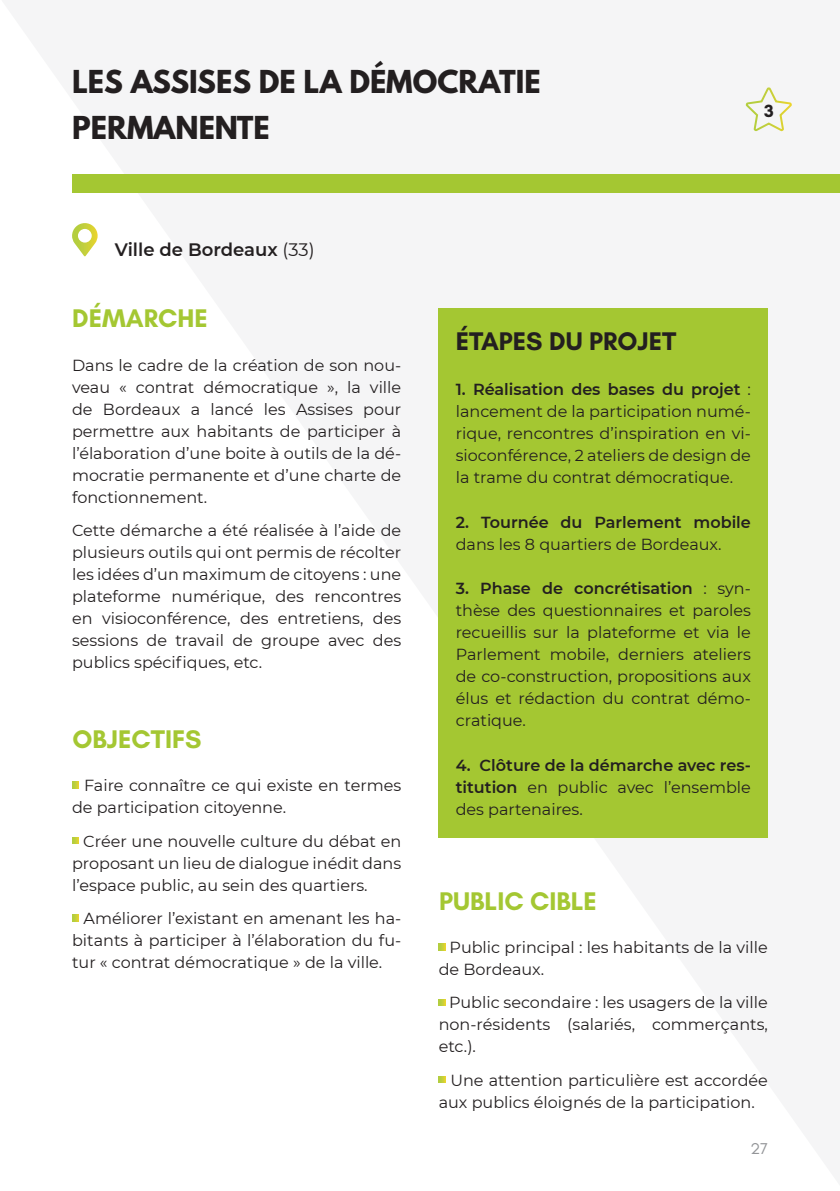
<style>
.page{position:relative;width:840px;height:1191px;background:#fff}
.page>*{position:absolute;margin:0;border:0;box-sizing:border-box;transform-origin:0 0}
.t1{font:700 28px/46px "League Spartan";color:#231f20}
.t2{font:700 26px "Glacial Indifference";color:#a4c732}
.t3{font:700 26px "Glacial Indifference";color:#231f20}
.t4{font:600 18px "Montserrat";color:#231f20}
.t5{font:700 18px "Glacial Indifference";color:#231f20}
.t6{font:16px/22px "Montserrat";color:#231f20;text-align:justify}
.t7{font:600 16px/22px "Montserrat";color:#231f20;text-align:justify}
.t8{font:16px "Glacial Indifference";color:#939598}
.s1{font-weight:400}
.s2{font-weight:600}
</style>
<div class="page">
<div style="left:72px;top:174px;width:767px;height:18px;background:#a4c732"></div>
<svg style="left:72px;top:223px;width:26px;height:33px"></svg>
<svg style="left:72px;top:782px;width:7px;height:6px"></svg>
<svg style="left:72px;top:837px;width:7px;height:7px"></svg>
<svg style="left:72px;top:914px;width:7px;height:7px"></svg>
<svg style="left:438px;top:943px;width:7px;height:7px"></svg>
<svg style="left:438px;top:999px;width:7px;height:6px"></svg>
<svg style="left:438px;top:1076px;width:7px;height:6px"></svg>
<div style="left:438px;top:308px;width:329px;height:529px;background:#a4c732"></div>
<svg style="left:745px;top:87px;width:47px;height:45px"></svg>
<h1 class="t1" style="left:72px;top:59px;width:470px">LES ASSISES DE LA DÉMOCRATIE<br>PERMANENTE</h1>
<p class="t4" style="left:115px;top:236px;width:201px">Ville de Bordeaux <span class="s1">(33)</span></p>
<p class="t5" style="left:763px;top:100px;width:11px">3</p>
<h2 class="t2" style="left:72px;top:302px;width:137px">DÉMARCHE</h2>
<p class="t6" style="left:72px;top:353px;width:330px">Dans le cadre de la création de son nou&shy;veau « contrat démocratique », la ville de Bordeaux a lancé les Assises pour permettre aux habitants de participer à l’élaboration d’une boite à outils de la dé&shy;mocratie permanente et d’une charte de fonctionnement.</p>
<p class="t6" style="left:72px;top:519px;width:330px">Cette démarche a été réalisée à l’aide de plusieurs outils qui ont permis de récolter les idées d’un maximum de citoyens : une plateforme numérique, des rencontres en visioconférence, des entretiens, des sessions de travail de groupe avec des publics spécifiques, etc.</p>
<h2 class="t2" style="left:72px;top:723px;width:130px">OBJECTIFS</h2>
<p class="t6" style="left:72px;top:774px;width:330px;text-indent:12px">Faire connaître ce qui existe en termes de participation citoyenne.</p>
<p class="t6" style="left:72px;top:829px;width:330px;text-indent:11px">Créer une nouvelle culture du débat en proposant un lieu de dialogue inédit dans l’espace public, au sein des quartiers.</p>
<p class="t6" style="left:72px;top:906px;width:330px;text-indent:12px">Améliorer l’existant en amenant les ha&shy;bitants à participer à l’élaboration du fu&shy;tur « contrat démocratique » de la ville.</p>
<h2 class="t3" style="left:455px;top:325px;width:222px">ÉTAPES DU PROJET</h2>
<p class="t6" style="left:455px;top:377px;width:296px"><span class="s2">1. Réalisation des bases du projet</span> : lancement de la participation numé&shy;rique, rencontres d’inspiration en vi&shy;sioconférence, 2 ateliers de design de la trame du contrat démocratique.</p>
<p class="t7" style="left:455px;top:510px;width:296px">2. Tournée du Parlement mobile</p>
<p class="t6" style="left:455px;top:532px;width:267px">dans les 8 quartiers de Bordeaux.</p>
<p class="t6" style="left:455px;top:577px;width:296px"><span class="s2">3. Phase de concrétisation</span> : syn&shy;thèse des questionnaires et paroles recueillis sur la plateforme et via le Parlement mobile, derniers ateliers de co-construction, propositions aux élus et rédaction du contrat démo&shy;cratique.</p>
<p class="t7" style="left:455px;top:753px;width:296px">4. Clôture de la démarche avec res&shy;titution <span class="s1">en public avec l’ensemble des partenaires.</span></p>
<h2 class="t2" style="left:439px;top:885px;width:159px">PUBLIC CIBLE</h2>
<p class="t6" style="left:438px;top:935px;width:330px;text-indent:11px">Public principal : les habitants de la ville de Bordeaux.</p>
<p class="t6" style="left:438px;top:991px;width:330px;text-indent:10px">Public secondaire : les usagers de la ville non-résidents (salariés, commerçants, etc.).</p>
<p class="t6" style="left:438px;top:1068px;width:330px;text-indent:12px">Une attention particulière est accordée aux publics éloignés de la participation.</p>
<p class="t8" style="left:750px;top:1140px;width:19px">27</p>
</div>
